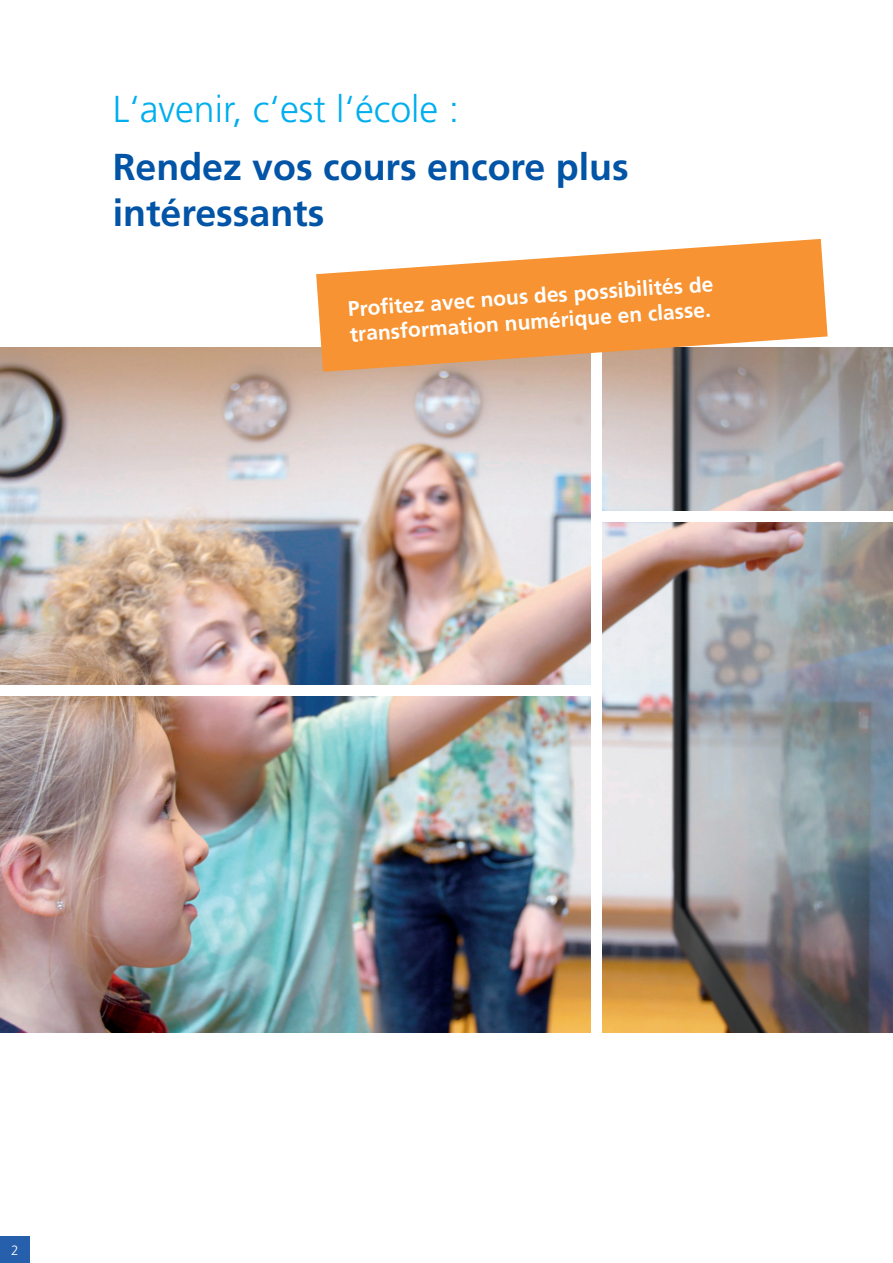
<style>
.page{position:relative;width:893px;height:1263px;background:#fff}
.page>*{position:absolute;margin:0;border:0;box-sizing:border-box;transform-origin:0 0}
.t1{font:700 37.5px/46.5px "Frutiger LT Std";color:#0154a6}
.t2{font:300 37.5px "Frutiger LT Std";color:#00aeef}
.t3{font:700 21px/25.2px "Frutiger LT Std";color:#fff}
.t4{font:300 13.5px "Frutiger LT Std";color:#fff}
</style>
<div class="page">
<img style="left:0;top:348px;width:893px;height:685px">
<div style="left:591px;top:337px;width:11px;height:716px;background:#fff"></div>
<div style="left:0;top:685px;width:594px;height:11px;background:#fff"></div>
<div style="left:594px;top:511px;width:299px;height:11px;background:#fff"></div>
<svg style="left:316px;top:239px;width:512px;height:133px;background:#efa35b"></svg>
<div style="left:0;top:1236px;width:30px;height:27px;background:#265fac"></div>
<h1 class="t2" style="left:113px;top:88px;width:348px">L‘avenir, c‘est l‘école :</h1>
<h1 class="t1" style="left:113px;top:144px;width:517px">Rendez vos cours encore plus intéressants</h1>
<p class="t3" style="left:347px;top:297px;width:368px;rotate:-4deg">Profi tez avec nous des possibilités de transformation numérique en classe.</p>
<p class="t4" style="left:11px;top:1242px;width:9px">2</p>
</div>
